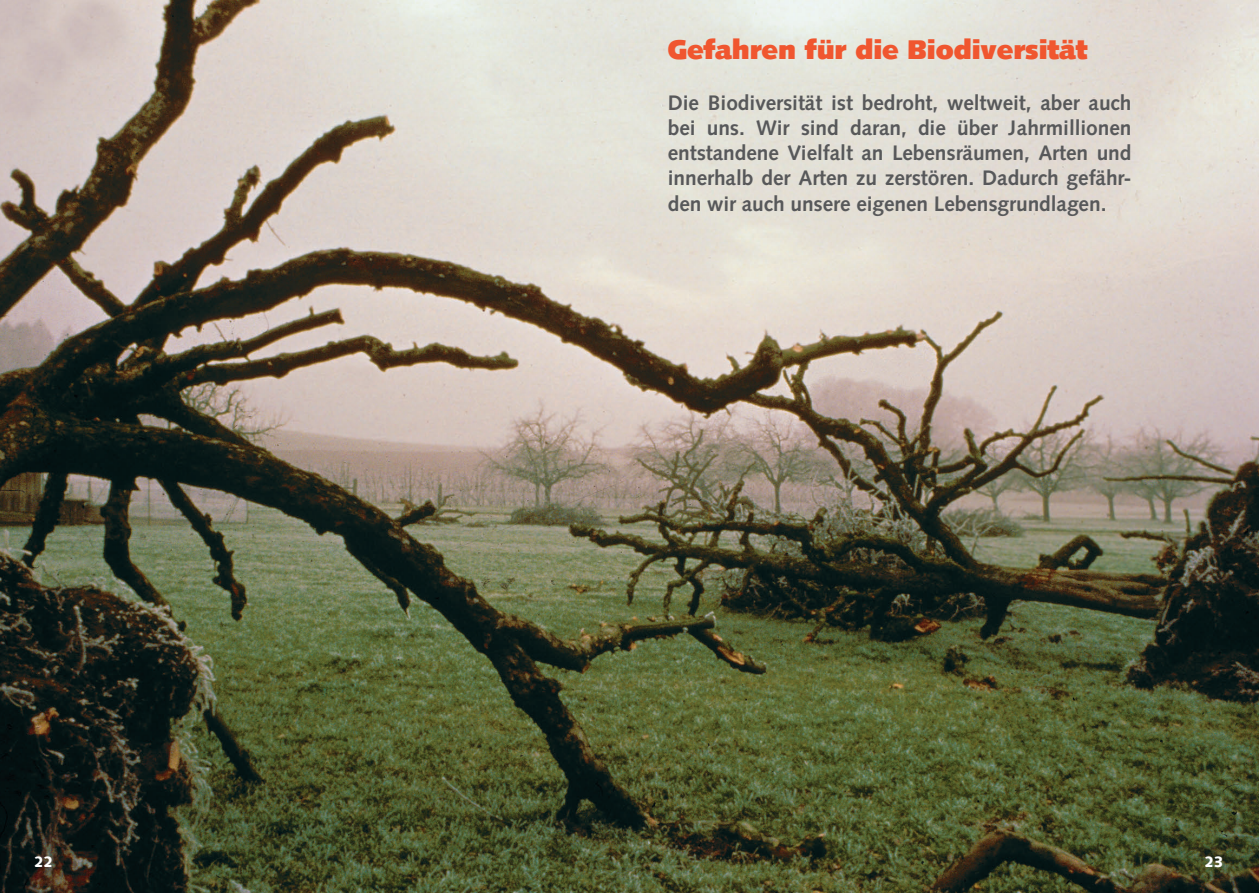
<style>
.page{position:relative;width:1259px;height:893px;background:#fff}
.page>*{position:absolute;margin:0;border:0;box-sizing:border-box;transform-origin:0 0}
.t1{font:900 27px "Syntax LT";letter-spacing:-.005em;color:#f0562f}
.t2{font:700 21px/25.2px "Syntax LT";letter-spacing:-.005em;color:#57585a;text-align:justify}
.t3{font:900 15px "Syntax LT";color:#fff}
</style>
<div class="page">
<img style="left:0;top:0;width:1259px;height:893px">
<p class="t1" style="left:668px;top:34px;width:421px">Gefahren für die Biodiversität</p>
<p class="t2" style="left:668px;top:90px;width:465px">Die Biodiversität ist bedroht, weltweit, aber auch bei uns. Wir sind daran, die über Jahrmillionen entstandene Vielfalt an Lebensräumen, Arten und innerhalb der Arten zu zerstören. Dadurch gefähr&shy;den wir auch unsere eigenen Lebensgrundlagen.</p>
<p class="t3" style="left:34px;top:853px;width:21px">22</p>
<p class="t3" style="left:1204px;top:853px;width:21px">23</p>
</div>
